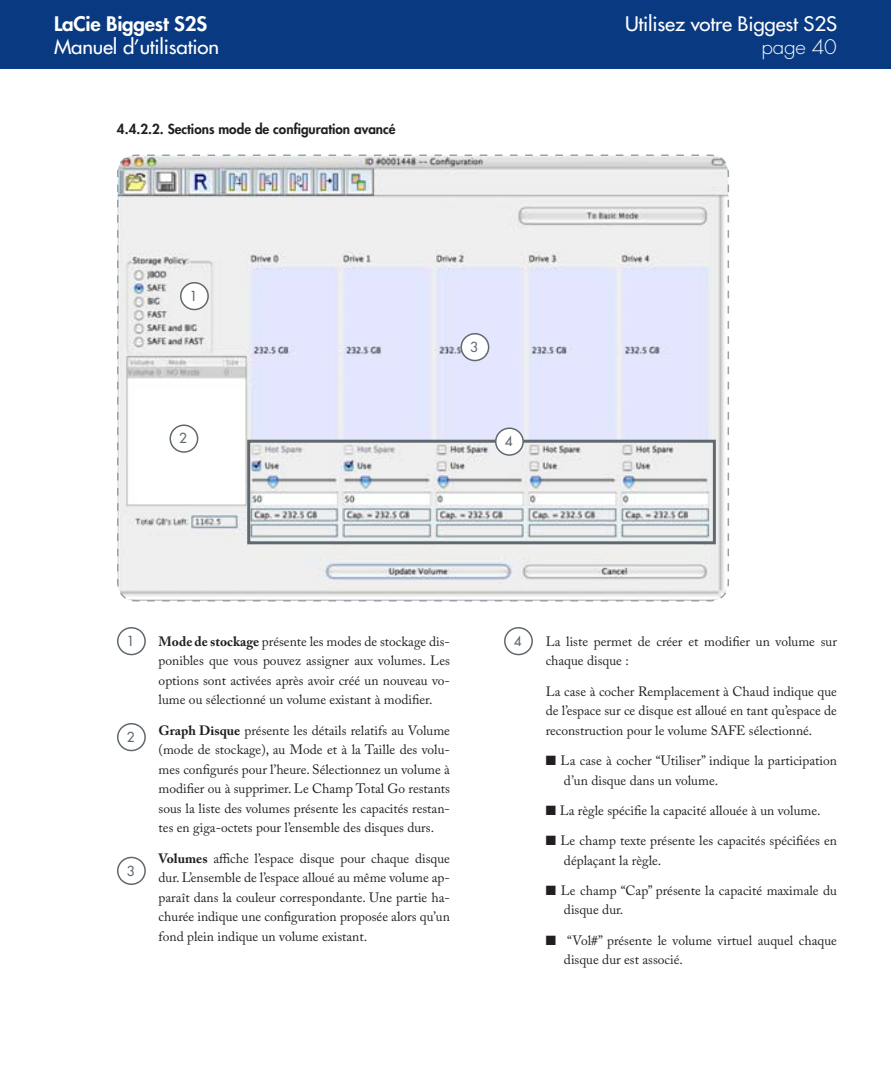
<style>
.page{position:relative;width:891px;height:1080px;background:#fff}
.page>*{position:absolute;margin:0;border:0;box-sizing:border-box;transform-origin:0 0}
.t1{font:19.5px "Futura";letter-spacing:-.01em;color:#fff;scale:1.05 1}
.t2{font:800 19.5px "Futura";letter-spacing:-.01em;color:#fff;scale:1.05 1}
.t3{font:300 19.5px "Futura";color:#fff;scale:1.05 1}
.t4{font:13.5px/19.5px "Adobe Caslon Pro";color:#231f20}
.t5{font:800 13.5px "Futura";color:#231f20}
.t6{font:13.5px "Futura";color:#5f696f}
.s1{font-weight:700}
</style>
<div class="page">
<div style="left:0;top:0;width:891px;height:69px;background:#083981"></div>
<svg style="left:117px;top:154px;width:612px;height:448px"></svg>
<div style="left:117px;top:627px;width:29px;height:28px;border:2px solid #5f696f;border-radius:50%"></div>
<div style="left:117px;top:723px;width:29px;height:28px;border:2px solid #5f696f;border-radius:50%"></div>
<div style="left:117px;top:857px;width:29px;height:28px;border:2px solid #5f696f;border-radius:50%"></div>
<div style="left:504px;top:627px;width:29px;height:28px;border:2px solid #5f696f;border-radius:50%"></div>
<div style="left:181px;top:283px;width:27px;height:27px;background:#fff;border-radius:50%"></div>
<div style="left:180px;top:282px;width:29px;height:28px;border:2px solid #5f696f;border-radius:50%"></div>
<div style="left:170px;top:425px;width:28px;height:27px;background:#fff;border-radius:50%"></div>
<div style="left:169px;top:424px;width:29px;height:29px;border:2px solid #5f696f;border-radius:50%"></div>
<div style="left:461px;top:334px;width:28px;height:27px;background:#fff;border-radius:50%"></div>
<div style="left:460px;top:333px;width:29px;height:28px;border:2px solid #5f696f;border-radius:50%"></div>
<div style="left:247px;top:440px;width:469px;height:104px;border:3px solid #5f696f"></div>
<div style="left:496px;top:428px;width:27px;height:27px;background:#fff;border-radius:50%"></div>
<div style="left:495px;top:428px;width:29px;height:28px;border:2px solid #5f696f;border-radius:50%"></div>
<h1 class="t1" style="left:625px;top:11px;width:203px">Utilisez votre Biggest S2S</h1>
<h1 class="t2" style="left:54px;top:10px;width:147px">LaCie Biggest S2S</h1>
<h1 class="t1" style="left:54px;top:34px;width:159px">Manuel d’utilisation</h1>
<h1 class="t3" style="left:762px;top:34px;width:73px">page 40</h1>
<p class="t5" style="left:117px;top:120px;width:280px">4.4.2.2. Sections mode de configuration avancé</p>
<p class="t6" style="left:190px;top:287px;width:9px">1</p>
<p class="t6" style="left:179px;top:430px;width:9px">2</p>
<p class="t6" style="left:470px;top:338px;width:9px">3</p>
<p class="t6" style="left:505px;top:433px;width:9px">4</p>
<p class="t6" style="left:127px;top:632px;width:9px">1</p>
<p class="t6" style="left:127px;top:728px;width:9px">2</p>
<p class="t6" style="left:127px;top:862px;width:9px">3</p>
<p class="t4" style="left:159px;top:632px;width:293px;text-align:justify"><span class="s1">Mode de stockage</span> présente les modes de stockage dis&shy;ponibles que vous pouvez assigner aux volumes. Les options sont activées après avoir créé un nouveau vo&shy;lume ou sélectionné un volume existant à modifier.</p>
<p class="t4" style="left:159px;top:720px;width:293px;text-align:justify"><span class="s1">Graph Disque</span> présente les détails relatifs au Volume (mode de stockage), au Mode et à la Taille des volu&shy;mes configurés pour l’heure. Sélectionnez un volume à modifier ou à supprimer. Le Champ Total Go restants sous la liste des volumes présente les capacités restan&shy;tes en giga-octets pour l’ensemble des disques durs.</p>
<p class="t4" style="left:159px;top:848px;width:293px;text-align:justify"><span class="s1">Volumes</span> affiche l’espace disque pour chaque disque dur. L’ensemble de l’espace alloué au même volume ap&shy;paraît dans la couleur correspondante. Une partie ha&shy;churée indique une configuration proposée alors qu’un fond plein indique un volume existant.</p>
<p class="t6" style="left:514px;top:632px;width:9px">4</p>
<p class="t4" style="left:546px;top:632px;width:293px">La liste permet de créer et modifier un volume sur chaque disque :</p>
<p class="t4" style="left:546px;top:681px;width:293px;text-align:justify">La case à cocher Remplacement à Chaud indique que de l’espace sur ce disque est alloué en tant qu’espace de reconstruction pour le volume SAFE sélectionné.</p>
<p class="t4" style="left:564px;top:751px;width:274px;text-indent:-18px">■ La case à cocher “Utiliser” indique la participation d’un disque dans un volume.</p>
<p class="t4" style="left:546px;top:800px;width:276px">■ La règle spécifie la capacité allouée à un volume.</p>
<p class="t4" style="left:564px;top:831px;width:274px;text-indent:-18px">■ Le champ texte présente les capacités spécifiées en déplaçant la règle.</p>
<p class="t4" style="left:564px;top:881px;width:274px;text-indent:-18px">■ Le champ “Cap” présente la capacité maximale du disque dur.</p>
<p class="t4" style="left:564px;top:930px;width:274px;text-indent:-18px">■ “Vol#” présente le volume virtuel auquel chaque disque dur est associé.</p>
</div>
